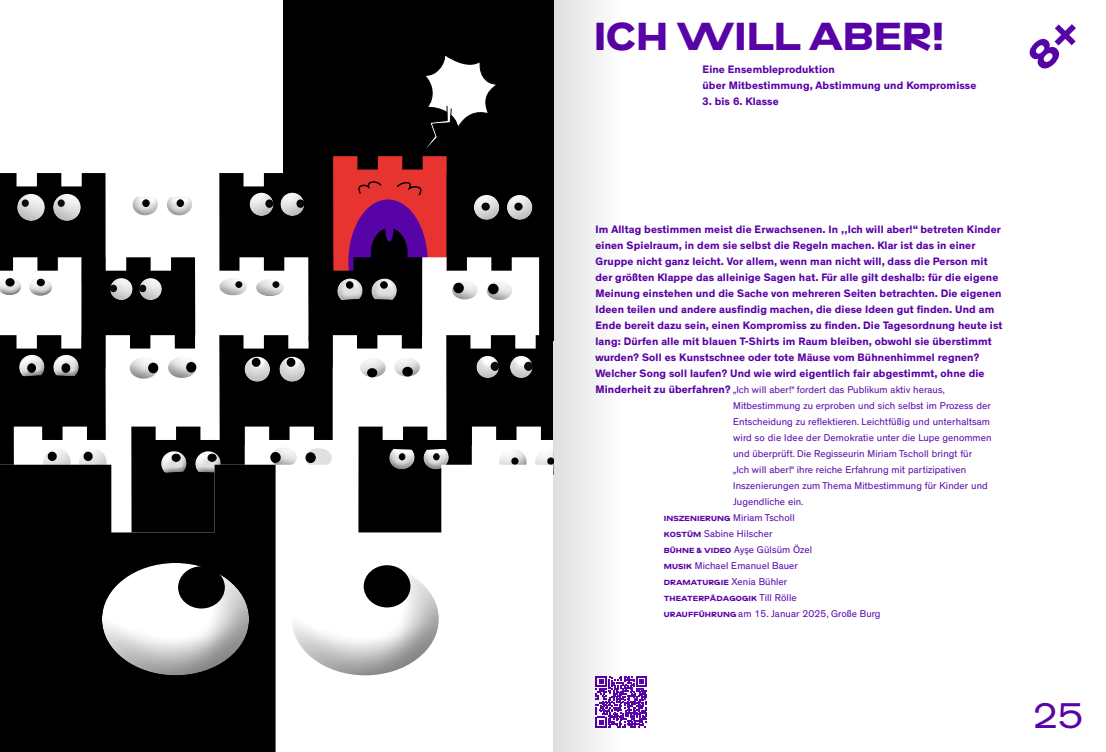
<style>
.page{position:relative;width:1106px;height:752px;background:#fff}
.page>*{position:absolute;margin:0;border:0;box-sizing:border-box;transform-origin:0 0}
.t1{font:700 36px "CC Schauburg";letter-spacing:-.02em;color:#5803a7}
.t2{font:expanded 36px "Akzidenz Grotesk BE";color:#5803a7}
.t3{font:700 11px/16px "Theinhardt";letter-spacing:.01em;color:#5803a7}
.t4{font:10px "CC Theinhardt";letter-spacing:.01em;color:#5803a7}
.t5{font:700 6.8px "CC Schauburg";letter-spacing:.01em;color:#5803a7}
.s1{font-family:"Theinhardt";font-weight:700;font-size:11px}
.s2{font-family:"CC Schauburg";font-weight:700;font-size:6.8px}
.s3{font-family:"CC Theinhardt";font-weight:400;font-size:10px}
</style>
<div class="page">
<div style="left:0;top:0;width:553px;height:341px;background:#000"></div>
<div style="left:0;top:0;width:282px;height:453px;background:#fff"></div>
<div style="left:0;top:536px;width:275px;height:215px;background:#000"></div>
<svg style="left:0;top:52px;width:553px;height:484px"></svg>
<div style="left:288px;top:562px;width:153px;height:113px;background:#000;opacity:.7"></div>
<div style="left:364px;top:565px;width:46px;height:42px;background:#000;border-radius:50%"></div>
<div style="left:99px;top:560px;width:153px;height:75px;background:#000"></div>
<div style="left:99px;top:562px;width:153px;height:113px;background:#000;opacity:.7"></div>
<div style="left:178px;top:566px;width:47px;height:42px;background:#000;border-radius:50%"></div>
<div style="left:5px;top:278px;width:10px;height:8px;background:#000;border-radius:50%"></div>
<div style="left:37px;top:278px;width:8px;height:8px;background:#000;border-radius:50%"></div>
<div style="left:367px;top:368px;width:10px;height:9px;background:#000;border-radius:50%"></div>
<div style="left:402px;top:366px;width:11px;height:10px;background:#000;border-radius:50%"></div>
<div style="left:453px;top:282px;width:11px;height:11px;background:#000;border-radius:50%"></div>
<div style="left:488px;top:283px;width:10px;height:11px;background:#000;border-radius:50%"></div>
<div style="left:371px;top:228px;width:36px;height:50px;background:#000;border-radius:50%"></div>
<div style="left:385px;top:214px;width:8px;height:27px;background:#5803a7;border-radius:50%"></div>
<div style="left:186px;top:362px;width:10px;height:10px;background:#000;border-radius:50%"></div>
<div style="left:148px;top:362px;width:10px;height:11px;background:#000;border-radius:50%"></div>
<svg style="left:270px;top:451px;width:11px;height:11px"></svg>
<div style="left:306px;top:452px;width:9px;height:10px;background:#000;border-radius:50%"></div>
<div style="left:305px;top:452px;width:11px;height:11px;border:1px solid #000;border-radius:50%"></div>
<div style="left:553px;top:0;width:99px;height:751px;background:linear-gradient(to right,#e3e3e2,#fdf8ff)"></div>
<h1 class="t1" style="left:593px;top:12px;width:353px">ICH WILL ABER!</h1>
<p class="t3" style="left:702px;top:61px;width:275px">Eine Ensembleproduktion<br>über Mitbestimmung, Abstimmung und Kompromisse</p>
<p class="t3" style="left:702px;top:93px;width:78px">3. bis 6. Klasse</p>
<p class="t3" style="left:595px;top:221px;width:408px">Im Alltag bestimmen meist die Erwachsenen. In „„Ich will aber!“ betreten Kinder einen Spielraum, in dem sie selbst die Regeln machen. Klar ist das in einer Gruppe nicht ganz leicht. Vor allem, wenn man nicht will, dass die Person mit der größten Klappe das alleinige Sagen hat. Für alle gilt deshalb: für die eigene Meinung einstehen und die Sache von mehreren Seiten betrachten. Die eigenen Ideen teilen und andere ausfindig machen, die diese Ideen gut finden. Und am Ende bereit dazu sein, einen Kompromiss zu finden. Die Tagesordnung heute ist lang: Dürfen alle mit blauen T-Shirts im Raum bleiben, obwohl sie überstimmt wurden? Soll es Kunstschnee oder tote Mäuse vom Bühnenhimmel regnen?<br>Welcher Song soll laufen? Und wie wird eigentlich fair abgestimmt, ohne die</p>
<p class="t4" style="left:595px;top:383px;width:350px"><span class="s1">Minderheit zu überfahren?</span> „Ich will aber!“ fordert das Publikum aktiv heraus,</p>
<p class="t4" style="left:733px;top:399px;width:259px">Mitbestimmung zu erproben und sich selbst im Prozess der</p>
<p class="t4" style="left:733px;top:415px;width:258px">Entscheidung zu reflektieren. Leichtfüßig und unterhaltsam</p>
<p class="t4" style="left:733px;top:431px;width:260px">wird so die Idee der Demokratie unter die Lupe genommen</p>
<p class="t4" style="left:733px;top:447px;width:240px">und überprüft. Die Regisseurin Miriam Tscholl bringt für</p>
<p class="t4" style="left:733px;top:463px;width:234px">„Ich will aber!“ ihre reiche Erfahrung mit partizipativen</p>
<p class="t4" style="left:733px;top:479px;width:256px">Inszenierungen zum Thema Mitbestimmung für Kinder und</p>
<p class="t4" style="left:733px;top:495px;width:72px">Jugendliche ein.</p>
<p class="t4" style="left:664px;top:511px;width:132px"><span class="s2">INSZENIERUNG</span> Miriam Tscholl</p>
<p class="t4" style="left:664px;top:527px;width:110px"><span class="s2">KOSTÜM</span> Sabine Hilscher</p>
<p class="t4" style="left:664px;top:543px;width:150px"><span class="s2">BÜHNE &amp; VIDEO</span> Ayşe Gülsüm Özel</p>
<p class="t4" style="left:664px;top:559px;width:136px"><span class="s2">MUSIK</span> Michael Emanuel Bauer</p>
<p class="t5" style="left:664px;top:577px;width:125px">DRAMATURGIE <span class="s3">Xenia Bühler</span></p>
<p class="t5" style="left:664px;top:593px;width:134px">THEATERPÄDAGOGIK <span class="s3">Till Rölle</span></p>
<p class="t4" style="left:664px;top:607px;width:218px"><span class="s2">URAUFFÜHRUNG</span> am 15. Januar 2025, Große Burg</p>
<h1 class="t2" style="left:1032px;top:694px;width:52px">25</h1>
</div>
